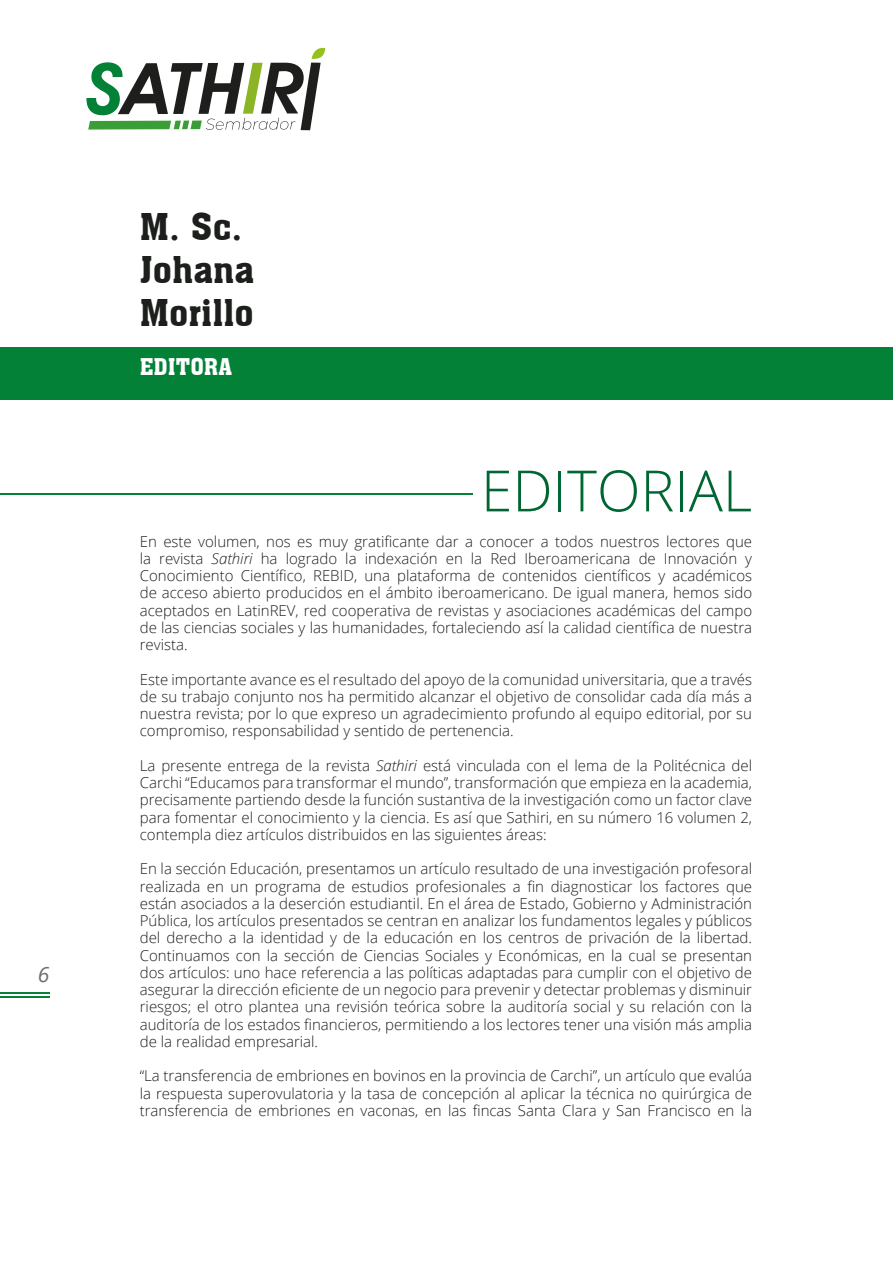
<style>
.page{position:relative;width:893px;height:1263px;background:#fff}
.page>*{position:absolute;margin:0;border:0;box-sizing:border-box;transform-origin:0 0}
.t1{font:300 57px "Open Sans";color:#063}
.t2{font:36px/43.2px "Aachen BT";color:#1c1f1c}
.t3{font:22.5px "Aachen BT";color:#fff}
.t4{font:italic 21px "Open Sans";color:#706f6f}
.t5{font:300 15px/17.2px "Open Sans";color:#1c1f1c;text-align:justify}
.s1{font-style:italic}
</style>
<div class="page">
<hr style="left:0;top:992px;width:49px;height:2px;background:#028137">
<hr style="left:0;top:996px;width:49px;height:2px;background:#028137">
<svg style="left:86px;top:47px;width:239px;height:83px"></svg>
<div style="left:0;top:347px;width:893px;height:53px;background:#028137"></div>
<hr style="left:0;top:493px;width:473px;height:2px;background:#028137">
<h3 class="t4" style="left:38px;top:959px;width:13px">6</h3>
<h2 class="t2" style="left:140px;top:204px;width:116px">M. Sc.<br>Johana<br>Morillo</h2>
<h3 class="t3" style="left:140px;top:352px;width:94px">EDITORA</h3>
<h1 class="t1" style="left:481px;top:452px;width:273px">EDITORIAL</h1>
<p class="t5" style="left:140px;top:532px;width:614px">En este volumen, nos es muy gratificante dar a conocer a todos nuestros lectores que la revista <span class="s1">Sathiri</span> ha logrado la indexación en la Red Iberoamericana de Innovación y Conocimiento Científico, REBID, una plataforma de contenidos científicos y académicos de acceso abierto producidos en el ámbito iberoamericano. De igual manera, hemos sido aceptados en LatinREV, red cooperativa de revistas y asociaciones académicas del campo de las ciencias sociales y las humanidades, fortaleciendo así la calidad científica de nuestra revista.</p>
<p class="t5" style="left:140px;top:670px;width:614px">Este importante avance es el resultado del apoyo de la comunidad universitaria, que a través de su trabajo conjunto nos ha permitido alcanzar el objetivo de consolidar cada día más a nuestra revista; por lo que expreso un agradecimiento profundo al equipo editorial, por su compromiso, responsabilidad y sentido de pertenencia.</p>
<p class="t5" style="left:140px;top:756px;width:614px">La presente entrega de la revista <span class="s1">Sathiri</span> está vinculada con el lema de la Politécnica del Carchi “Educamos para transformar el mundo”, transformación que empieza en la academia, precisamente partiendo desde la función sustantiva de la investigación como un factor clave para fomentar el conocimiento y la ciencia. Es así que Sathiri, en su número 16 volumen 2, contempla diez artículos distribuidos en las siguientes áreas:</p>
<p class="t5" style="left:140px;top:860px;width:614px">En la sección Educación, presentamos un artículo resultado de una investigación profesoral realizada en un programa de estudios profesionales a fin diagnosticar los factores que están asociados a la deserción estudiantil. En el área de Estado, Gobierno y Administración Pública, los artículos presentados se centran en analizar los fundamentos legales y públicos del derecho a la identidad y de la educación en los centros de privación de la libertad.<br>Continuamos con la sección de Ciencias Sociales y Económicas, en la cual se presentan dos artículos: uno hace referencia a las políticas adaptadas para cumplir con el objetivo de asegurar la dirección eficiente de un negocio para prevenir y detectar problemas y disminuir riesgos; el otro plantea una revisión teórica sobre la auditoría social y su relación con la auditoría de los estados financieros, permitiendo a los lectores tener una visión más amplia de la realidad empresarial.</p>
<p class="t5" style="left:140px;top:1067px;width:614px">“La transferencia de embriones en bovinos en la provincia de Carchi”, un artículo que evalúa la respuesta superovulatoria y la tasa de concepción al aplicar la técnica no quirúrgica de transferencia de embriones en vaconas, en las fincas Santa Clara y San Francisco en la</p>
</div>
